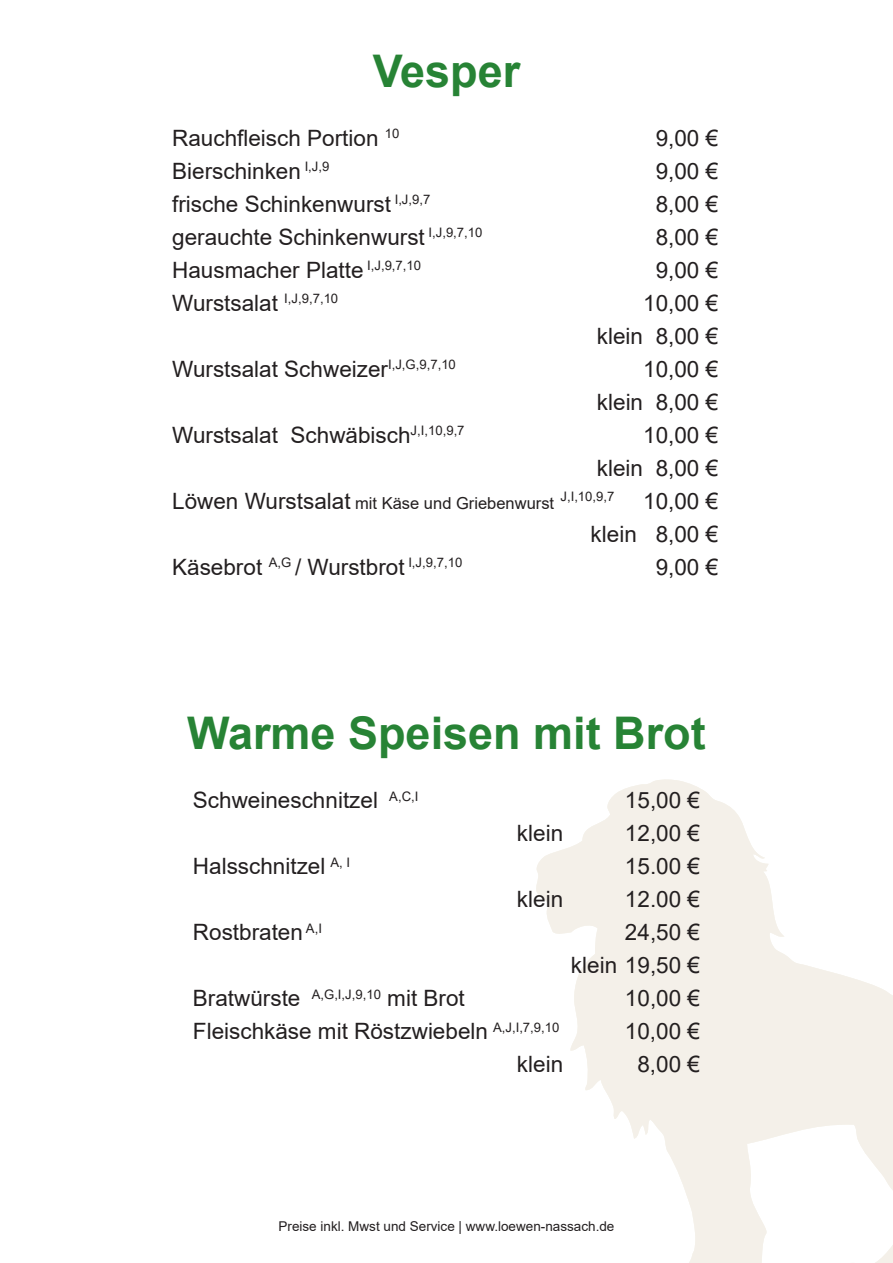
<style>
.page{position:relative;width:893px;height:1263px;background:#fff}
.page>*{position:absolute;margin:0;border:0;box-sizing:border-box;transform-origin:0 0}
.t1{font:700 45px "Arial";color:#278335}
.t2{font:22.5px/33px "Arial";color:#231f20;text-align:right}
.t3{font:16.5px "Arial";color:#231f20}
.t4{font:13.5px "Arial";color:#231f20}
.t5{font:13.05px "Arial";color:#231f20}
.s1{font-size:22.5px}
</style>
<div class="page">
<svg style="left:536px;top:779px;width:357px;height:484px;fill:#f4f0e9"></svg>
<h1 class="t1" style="left:373px;top:39px;width:149px">Vesper</h1>
<p class="t2" style="left:172px;top:121px;width:229px">Rauchfleisch Portion <sup>10</sup></p>
<p class="t2" style="left:656px;top:121px;width:64px">9,00 €</p>
<p class="t2" style="left:172px;top:154px;width:159px">Bierschinken <sup>I,J,9</sup></p>
<p class="t2" style="left:656px;top:154px;width:64px">9,00 €</p>
<p class="t2" style="left:172px;top:187px;width:260px">frische Schinkenwurst <sup>I,J,9,7</sup></p>
<p class="t2" style="left:656px;top:187px;width:64px">8,00 €</p>
<p class="t2" style="left:172px;top:220px;width:312px">gerauchte Schinkenwurst <sup>I,J,9,7,10</sup></p>
<p class="t2" style="left:656px;top:220px;width:64px">8,00 €</p>
<p class="t2" style="left:172px;top:253px;width:250px">Hausmacher Platte <sup>I,J,9,7,10</sup></p>
<p class="t2" style="left:656px;top:253px;width:64px">9,00 €</p>
<p class="t2" style="left:172px;top:286px;width:168px">Wurstsalat <sup>I,J,9,7,10</sup></p>
<p class="t2" style="left:597px;top:286px;width:123px">10,00 € klein 8,00 €</p>
<p class="t2" style="left:172px;top:352px;width:285px">Wurstsalat Schweizer<sup>I,J,G,9,7,10</sup></p>
<p class="t2" style="left:597px;top:352px;width:123px">10,00 € klein 8,00 €</p>
<p class="t2" style="left:172px;top:418px;width:294px">Wurstsalat Schwäbisch<sup>J,I,10,9,7</sup></p>
<p class="t2" style="left:597px;top:418px;width:123px">10,00 € klein 8,00 €</p>
<p class="t3" style="left:172px;top:492px;width:383px"><span class="s1">Löwen Wurstsalat</span> mit Käse und Griebenwurst</p>
<p class="t5" style="left:560px;top:488px;width:55px">J,I,10,9,7</p>
<p class="t2" style="left:591px;top:484px;width:129px">10,00 €<br>klein 8,00 €</p>
<p class="t2" style="left:172px;top:550px;width:292px">Käsebrot <sup>A,G</sup> / Wurstbrot <sup>I,J,9,7,10</sup></p>
<p class="t2" style="left:656px;top:550px;width:64px">9,00 €</p>
<h1 class="t1" style="left:187px;top:702px;width:520px">Warme Speisen mit Brot</h1>
<p class="t2" style="left:193px;top:784px;width:227px">Schweineschnitzel <sup>A,C,I</sup></p>
<p class="t2" style="left:625px;top:784px;width:77px">15,00 €</p>
<p class="t2" style="left:517px;top:817px;width:48px">klein</p>
<p class="t2" style="left:625px;top:817px;width:77px">12,00 €</p>
<p class="t2" style="left:193px;top:850px;width:159px">Halsschnitzel <sup>A,</sup> <sup>I</sup></p>
<p class="t2" style="left:625px;top:850px;width:77px">15.00 €</p>
<p class="t2" style="left:517px;top:883px;width:48px">klein</p>
<p class="t2" style="left:625px;top:883px;width:77px">12.00 €</p>
<p class="t2" style="left:193px;top:916px;width:131px">Rostbraten <sup>A,I</sup></p>
<p class="t2" style="left:571px;top:916px;width:131px">24,50 €<br>klein 19,50 €</p>
<p class="t2" style="left:193px;top:982px;width:273px">Bratwürste <sup>A,G,I,J,9,10</sup> mit Brot</p>
<p class="t2" style="left:625px;top:982px;width:77px">10,00 €</p>
<p class="t2" style="left:193px;top:1015px;width:368px">Fleischkäse mit Röstzwiebeln <sup>A,J,I,7,9,10</sup></p>
<p class="t2" style="left:625px;top:1015px;width:77px">10,00 €</p>
<p class="t2" style="left:517px;top:1048px;width:48px">klein</p>
<p class="t2" style="left:637px;top:1048px;width:64px">8,00 €</p>
<p class="t4" style="left:279px;top:1217px;width:337px">Preise inkl. Mwst und Service | www.loewen-nassach.de</p>
</div>
